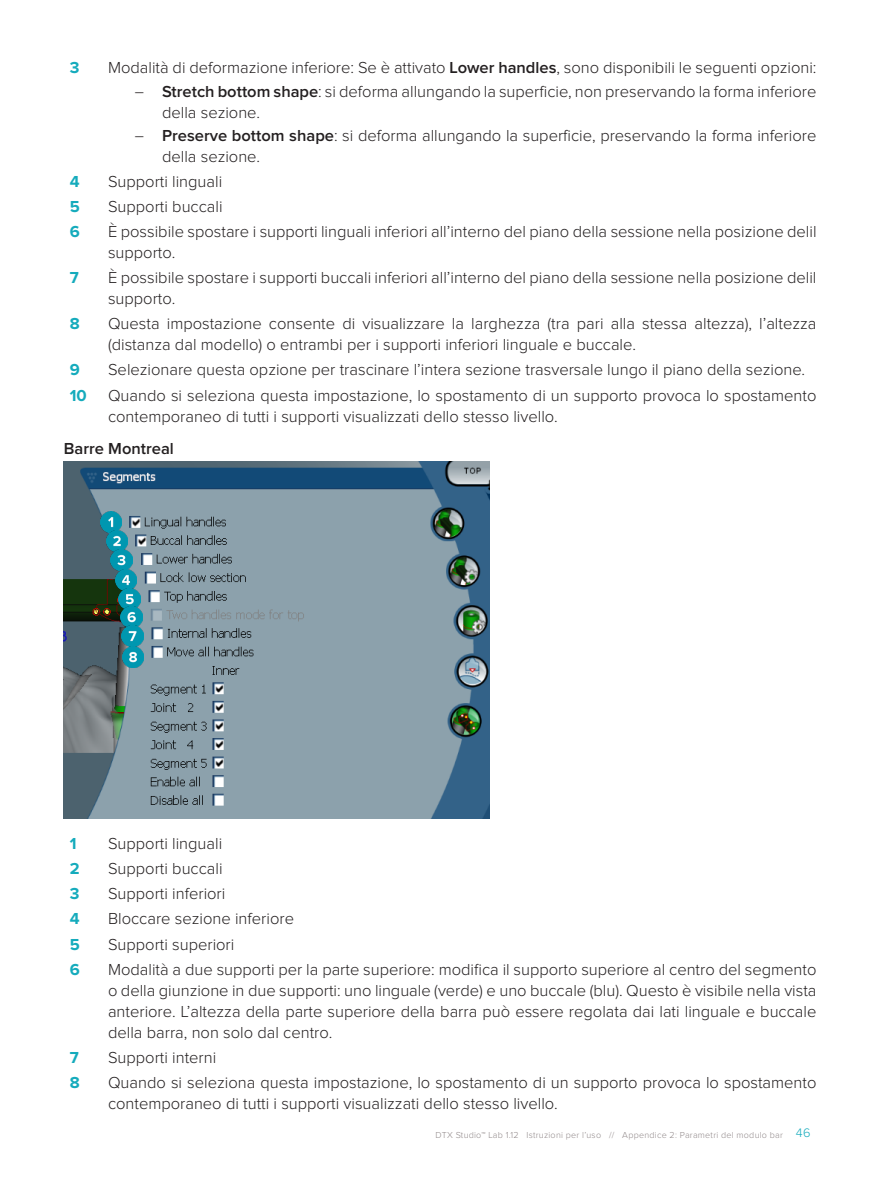
<style>
.page{position:relative;width:893px;height:1191px;background:#fff}
.page>*{position:absolute;margin:0;border:0;box-sizing:border-box;transform-origin:0 0}
.Body_text{font:300 16.5px/21px "Proxima Nova";color:#231f20}
.Body_text-2{font:700 16.5px "Proxima Nova";color:#15abbc}
.Head_level_3{font:600 16.5px "Proxima Nova";color:#231f20}
.t1{font:300 9px "Proxima Nova";letter-spacing:.025em;color:#91898a}
.s1{font-weight:600}
.s2{font-family:"Linotype Univers 330"}
.s3{font-size:12.75px;color:#15abbc}
</style>
<div class="page">
<img style="left:64px;top:461px;width:425px;height:357px">
<img style="left:100px;top:511px;width:21px;height:21px">
<img style="left:106px;top:530px;width:21px;height:21px">
<img style="left:111px;top:549px;width:21px;height:22px">
<img style="left:115px;top:569px;width:21px;height:22px">
<img style="left:119px;top:588px;width:21px;height:21px">
<img style="left:121px;top:606px;width:21px;height:21px">
<img style="left:122px;top:625px;width:22px;height:42px">
<p class="Body_text-2" style="left:70px;top:60px;width:11px">3</p>
<p class="Body_text" style="left:108px;top:58px;width:710px">Modalità di deformazione inferiore: Se è attivato <span class="s1">Lower handles</span>, sono disponibili le seguenti opzioni:</p>
<p class="Body_text" style="left:162px;top:81px;width:656px;text-indent:-27px"><span class="s2">–</span> <span class="s1">Stretch bottom shape</span>: si deforma allungando la superficie, non preservando la forma inferiore della sezione.</p>
<p class="Body_text" style="left:162px;top:126px;width:656px;text-indent:-27px"><span class="s2">–</span> <span class="s1">Preserve bottom shape</span>: si deforma allungando la superficie, preservando la forma inferiore della sezione.</p>
<p class="Body_text-2" style="left:70px;top:174px;width:11px">4</p>
<p class="Body_text" style="left:108px;top:172px;width:116px">Supporti linguali</p>
<p class="Body_text-2" style="left:70px;top:199px;width:12px">5</p>
<p class="Body_text" style="left:108px;top:197px;width:116px">Supporti buccali</p>
<p class="Body_text-2" style="left:70px;top:224px;width:12px">6</p>
<p class="Body_text" style="left:108px;top:222px;width:710px">È possibile spostare i supporti linguali inferiori all’interno del piano della sessione nella posizione delil supporto.</p>
<p class="Body_text-2" style="left:70px;top:270px;width:10px">7</p>
<p class="Body_text" style="left:108px;top:268px;width:710px">È possibile spostare i supporti buccali inferiori all’interno del piano della sessione nella posizione delil supporto.</p>
<p class="Body_text-2" style="left:70px;top:316px;width:11px">8</p>
<p class="Body_text" style="left:108px;top:314px;width:710px">Questa impostazione consente di visualizzare la larghezza (tra pari alla stessa altezza), l’altezza (distanza dal modello) o entrambi per i supporti inferiori linguale e buccale.</p>
<p class="Body_text-2" style="left:70px;top:362px;width:12px">9</p>
<p class="Body_text" style="left:108px;top:360px;width:699px">Selezionare questa opzione per trascinare l’intera sezione trasversale lungo il piano della sezione.</p>
<p class="Body_text-2" style="left:70px;top:387px;width:19px">10</p>
<p class="Body_text" style="left:108px;top:385px;width:710px">Quando si seleziona questa impostazione, lo spostamento di un supporto provoca lo spostamento contemporaneo di tutti i supporti visualizzati dello stesso livello.</p>
<p class="Head_level_3" style="left:64px;top:441px;width:112px">Barre Montreal</p>
<p class="Body_text-2" style="left:70px;top:836px;width:8px">1</p>
<p class="Body_text" style="left:108px;top:834px;width:116px">Supporti linguali</p>
<p class="Body_text-2" style="left:70px;top:861px;width:11px">2</p>
<p class="Body_text" style="left:108px;top:859px;width:116px">Supporti buccali</p>
<p class="Body_text-2" style="left:70px;top:886px;width:11px">3</p>
<p class="Body_text" style="left:108px;top:884px;width:119px">Supporti inferiori</p>
<p class="Body_text-2" style="left:70px;top:911px;width:11px">4</p>
<p class="Body_text" style="left:108px;top:909px;width:187px">Bloccare sezione inferiore</p>
<p class="Body_text-2" style="left:70px;top:936px;width:12px">5</p>
<p class="Body_text" style="left:108px;top:934px;width:128px">Supporti superiori</p>
<p class="Body_text-2" style="left:70px;top:961px;width:12px">6</p>
<p class="Body_text" style="left:108px;top:959px;width:710px;text-align:justify">Modalità a due supporti per la parte superiore: modifica il supporto superiore al centro del segmento o della giunzione in due supporti: uno linguale (verde) e uno buccale (blu). Questo è visibile nella vista anteriore. L’altezza della parte superiore della barra può essere regolata dai lati linguale e buccale della barra, non solo dal centro.</p>
<p class="Body_text-2" style="left:70px;top:1049px;width:10px">7</p>
<p class="Body_text" style="left:108px;top:1047px;width:110px">Supporti interni</p>
<p class="Body_text-2" style="left:70px;top:1074px;width:11px">8</p>
<p class="Body_text" style="left:108px;top:1072px;width:710px">Quando si seleziona questa impostazione, lo spostamento di un supporto provoca lo spostamento contemporaneo di tutti i supporti visualizzati dello stesso livello.</p>
<p class="t1" style="left:436px;top:1130px;width:376px">DTX Studio™ Lab 1.12 Istruzioni per l’uso // Appendice 2: Parametri del modulo bar <span class="s3">46</span></p>
</div>
